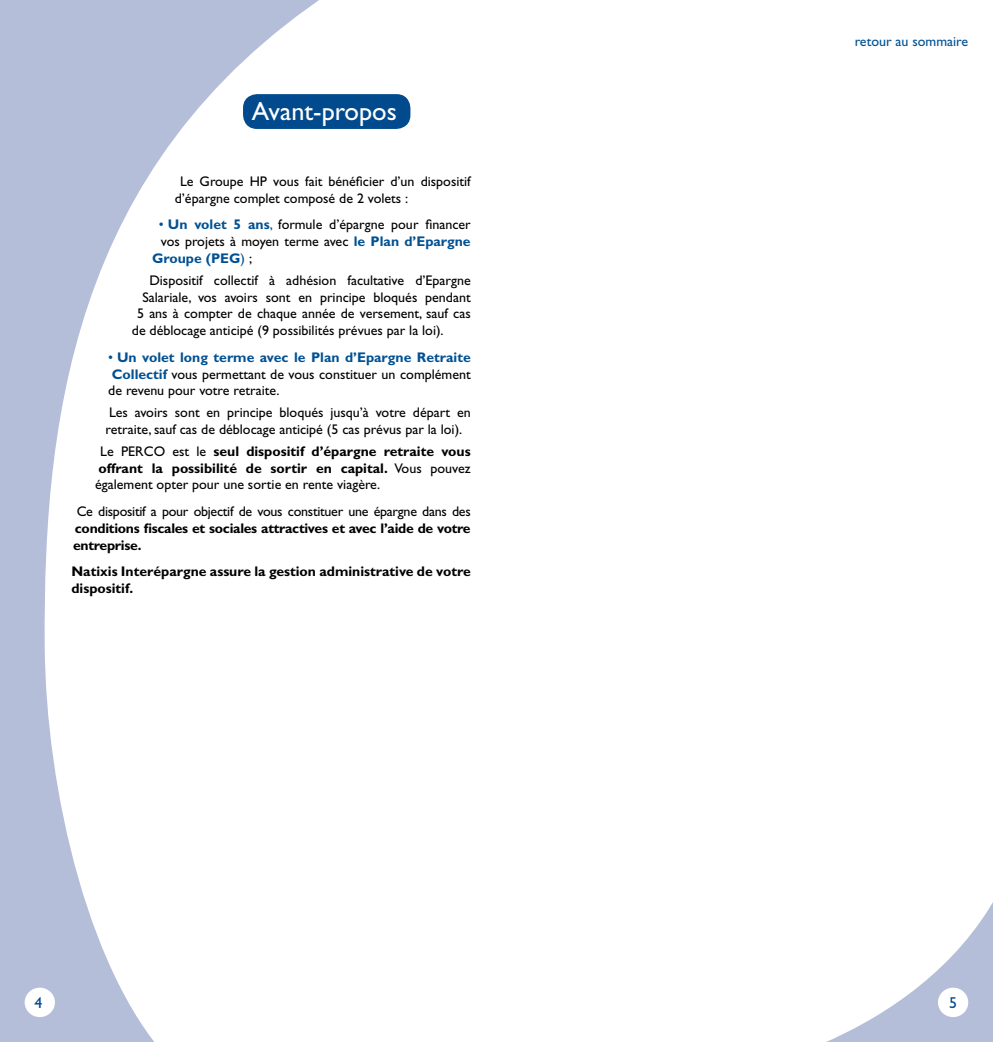
<style>
.page{position:relative;width:993px;height:1042px;background:#fff}
.page>*{position:absolute;margin:0;border:0;box-sizing:border-box;transform-origin:0 0}
.t1{font:26.25px "Gill Sans";color:#fff}
.t2{font:15.75px "Gill Sans";color:#004a8d}
.t3{font:14px/16.8px "Gill Sans";color:#000}
.t4{font:700 14px/16.8px "Gill Sans";color:#000;text-align:justify}
.t5{font:700 14px/16.8px "Gill Sans";letter-spacing:-.02em;color:#000}
.t6{font:14px "Gill Sans";letter-spacing:-.02em;color:#000}
.t7{font:14px "Gill Sans";color:#005193}
.t8{font:700 14px "Gill Sans";color:#005193}
.s1{color:#005193}
.s2{font-weight:700;color:#005193}
.s3{font-weight:400}
.s4{font-weight:400;color:#000}
</style>
<div class="page">
<svg style="left:0;top:0;width:319px;height:1042px"></svg>
<svg style="left:826px;top:904px;width:166px;height:138px"></svg>
<div style="left:25px;top:987px;width:30px;height:30px;background:#fff;border-radius:50%"></div>
<div style="left:937px;top:987px;width:30px;height:30px;background:#fff;border-radius:50%"></div>
<div style="left:243px;top:94px;width:167px;height:35px;background:#004a8d;border-radius:14px"></div>
<h1 class="t1" style="left:252px;top:96px;width:146px">Avant-propos</h1>
<p class="t3" style="left:175px;top:173px;width:297px;text-indent:5px">Le Groupe HP vous fait bénéficier d’un dispositif d’épargne complet composé de 2 volets :</p>
<p class="t3" style="left:159px;top:216px;width:313px"><span class="s1">•</span> <span class="s2">Un volet 5 ans</span><span class="s1">,</span> formule d’épargne pour financer</p>
<p class="t3" style="left:161px;top:233px;width:311px">vos projets à moyen terme avec <span class="s2">le Plan d’Epargne</span></p>
<p class="t8" style="left:152px;top:250px;width:101px">Groupe (PEG<span class="s3">)</span> <span class="s4">;</span></p>
<p class="t3" style="left:149px;top:272px;width:323px">Dispositif collectif à adhésion facultative d’Epargne</p>
<p class="t3" style="left:142px;top:288px;width:330px">Salariale, vos avoirs sont en principe bloqués pendant</p>
<p class="t3" style="left:137px;top:305px;width:335px">5 ans à compter de chaque année de versement, sauf cas</p>
<p class="t3" style="left:132px;top:322px;width:313px">de déblocage anticipé (9 possibilités prévues par la loi).</p>
<p class="t3" style="left:108px;top:349px;width:364px;text-align:justify"><span class="s1">•</span> <span class="s2">Un volet long terme avec le Plan d’Epargne Retraite Collectif</span> vous permettant de vous constituer un complément de revenu pour votre retraite.</p>
<p class="t3" style="left:105px;top:404px;width:366px">Les avoirs sont en principe bloqués jusqu’à votre départ en retraite, sauf cas de déblocage anticipé (5 cas prévus par la loi).</p>
<p class="t4" style="left:95px;top:443px;width:377px;text-indent:5px"><span class="s3">Le PERCO est le</span> seul dispositif d’épargne retraite vous offrant la possibilité de sortir en capital. <span class="s3">Vous pouvez également opter pour une sortie en rente viagère.</span></p>
<p class="t6" style="left:77px;top:503px;width:395px">Ce dispositif a pour objectif de vous constituer une épargne dans des</p>
<p class="t5" style="left:73px;top:520px;width:399px">conditions fiscales et sociales attractives et avec l’aide de votre entreprise.</p>
<p class="t4" style="left:71px;top:563px;width:401px">Natixis Interépargne assure la gestion administrative de votre dispositif.</p>
<p class="t7" style="left:854px;top:33px;width:115px">retour au sommaire</p>
<p class="t2" style="left:35px;top:993px;width:9px">4</p>
<p class="t2" style="left:948px;top:993px;width:9px">5</p>
</div>
